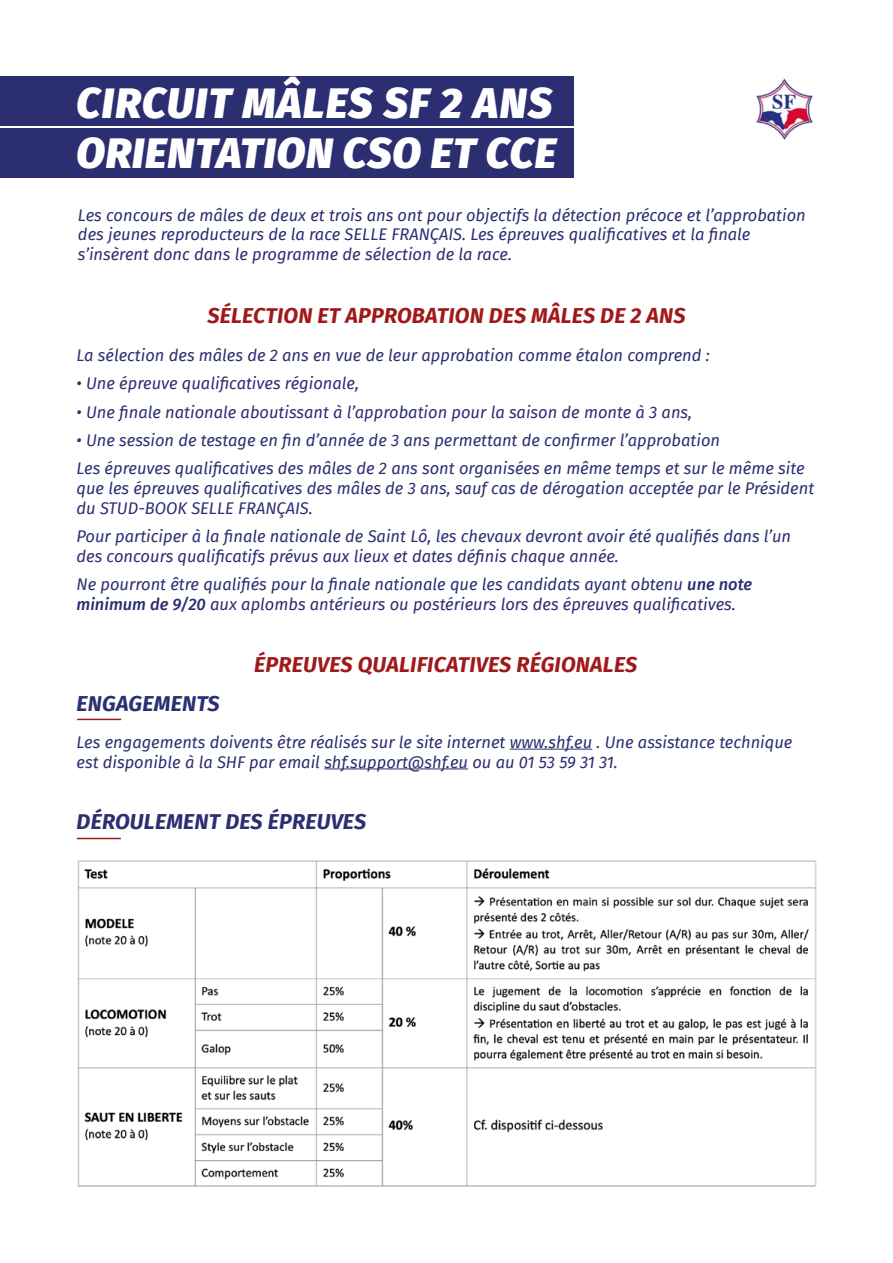
<style>
.page{position:relative;width:893px;height:1263px;background:#fff}
.page>*{position:absolute;margin:0;border:0;box-sizing:border-box;transform-origin:0 0}
.t1{font:italic 900 42px/50.4px "Fira Sans";letter-spacing:.02em;color:#fff}
.t2{font:italic 700 21.45px "Fira Sans";letter-spacing:.01em;color:#a0191a}
.t3{font:italic 700 21.45px "Fira Sans";letter-spacing:.01em;color:#2b2e71}
.t4{font:italic 16.5px/19.8px "Fira Sans";color:#2b2e71}
.s1{font-weight:500}
</style>
<div class="page">
<div style="left:0;top:128px;width:573px;height:50px;background:#2b2e71"></div>
<div style="left:0;top:77px;width:573px;height:49px;background:#2b2e71"></div>
<hr style="left:510px;top:749px;width:82px;height:1px;background:#2b2e71">
<hr style="left:324px;top:768px;width:144px;height:1px;background:#2b2e71">
<hr style="left:77px;top:719px;width:44px;height:1px;background:#a0191a">
<hr style="left:77px;top:838px;width:44px;height:1px;background:#a0191a">
<img style="left:756px;top:78px;width:57px;height:62px">
<img style="left:77px;top:860px;width:739px;height:327px">
<p class="t1" style="left:76px;top:74px;width:481px">CIRCUIT MÂLES SF 2 ANS<br>ORIENTATION CSO ET CCE</p>
<p class="t4" style="left:78px;top:205px;width:729px">Les concours de mâles de deux et trois ans ont pour objectifs la détection précoce et l’approbation des jeunes reproducteurs de la race SELLE FRANÇAIS. Les épreuves qualificatives et la finale s’insèrent donc dans le programme de sélection de la race.</p>
<p class="t2" style="left:208px;top:298px;width:479px">SÉLECTION ET APPROBATION DES MÂLES DE 2 ANS</p>
<p class="t4" style="left:77px;top:345px;width:635px">La sélection des mâles de 2 ans en vue de leur approbation comme étalon comprend :</p>
<p class="t4" style="left:77px;top:373px;width:284px">• Une épreuve qualificatives régionale,</p>
<p class="t4" style="left:77px;top:401px;width:617px">• Une finale nationale aboutissant à l’approbation pour la saison de monte à 3 ans,</p>
<p class="t4" style="left:77px;top:430px;width:645px">• Une session de testage en fin d’année de 3 ans permettant de confirmer l’approbation</p>
<p class="t4" style="left:77px;top:458px;width:739px">Les épreuves qualificatives des mâles de 2 ans sont organisées en même temps et sur le même site que les épreuves qualificatives des mâles de 3 ans, sauf cas de dérogation acceptée par le Président du STUD-BOOK SELLE FRANÇAIS.</p>
<p class="t4" style="left:77px;top:526px;width:716px">Pour participer à la finale nationale de Saint Lô, les chevaux devront avoir été qualifiés dans l’un des concours qualificatifs prévus aux lieux et dates définis chaque année.</p>
<p class="t4" style="left:77px;top:574px;width:677px">Ne pourront être qualifiés pour la finale nationale que les candidats ayant obtenu <span class="s1">une note minimum de 9/20</span> aux aplombs antérieurs ou postérieurs lors des épreuves qualificatives.</p>
<p class="t2" style="left:254px;top:646px;width:384px">ÉPREUVES QUALIFICATIVES RÉGIONALES</p>
<p class="t3" style="left:77px;top:685px;width:145px">ENGAGEMENTS</p>
<p class="t4" style="left:77px;top:732px;width:717px">Les engagements doivents être réalisés sur le site internet www.shf.eu . Une assistance technique est disponible à la SHF par email shf.support@shf.eu ou au 01 53 59 31 31.</p>
<p class="t3" style="left:77px;top:803px;width:291px">DÉROULEMENT DES ÉPREUVES</p>
</div>
